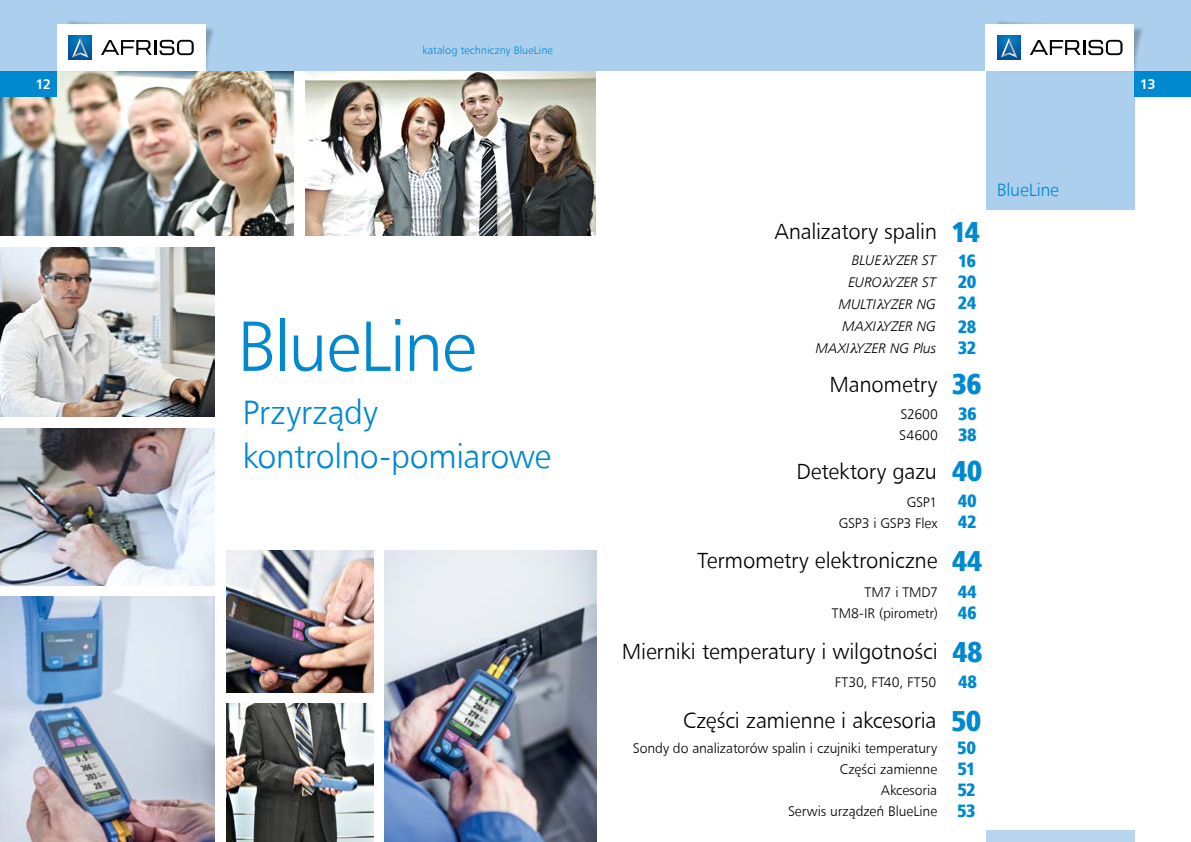
<style>
.page{position:relative;width:1191px;height:842px;background:#fff}
.page>*{position:absolute;margin:0;border:0;box-sizing:border-box;transform-origin:0 0}
.t1{font:71px "Humnst 777 Lt EU";letter-spacing:-.025em;color:#0089cf}
.t2{font:34px/44px "Humnst 777 Lt EU";letter-spacing:-.015em;color:#0089cf}
.t3{font:29px "Humnst 777 X Blk Cn EU";color:#0089cf}
.t4{font:22px "Humnst 777 Lt EU";letter-spacing:-.01em;color:#000}
.t5{font:18px/21px "Humnst 777 X Blk Cn EU";letter-spacing:-.035em;color:#0089cf}
.t6{font:18px "Humnst 777 Lt EU";letter-spacing:-.01em;color:#0089cf}
.t7{font:14px/21px "Humnst 777 Lt EU";letter-spacing:-.005em;color:#000;text-align:right}
.t8{font:italic 14px/22px "Humnst 777 Lt EU";letter-spacing:-.005em;color:#000;text-align:right}
.t9{font:700 14px "Humnst 777 EU";color:#fff}
.t10{font:11px "Humnst 777 Lt EU";letter-spacing:.005em;color:#0089cf}
.s1{font-family:"Humnst 777 X Blk Cn EU";font-size:29px;color:#0089cf}
.s2{font-family:"Humnst 777 X Blk Cn EU";font-size:18px;color:#0089cf}
</style>
<div class="page">
<img style="left:226px;top:704px;width:148px;height:138px">
<img style="left:385px;top:551px;width:211px;height:291px">
<img style="left:305px;top:71px;width:291px;height:165px">
<img style="left:0;top:247px;width:215px;height:170px">
<img style="left:0;top:428px;width:215px;height:157px">
<img style="left:0;top:597px;width:215px;height:245px">
<img style="left:226px;top:551px;width:148px;height:141px">
<img style="left:0;top:71px;width:294px;height:165px">
<div style="left:985px;top:71px;width:149px;height:139px;background:#adcfee"></div>
<div style="left:985px;top:831px;width:149px;height:11px;background:#b9d4ee"></div>
<div style="left:595px;top:0;width:596px;height:71px;background:#adcfee"></div>
<div style="left:994px;top:20px;width:150px;height:53px;background:#000;opacity:.25"></div>
<div style="left:1134px;top:71px;width:57px;height:25px;background:#0089cf"></div>
<div style="left:985px;top:24px;width:149px;height:47px;background:#fff"></div>
<svg style="left:997px;top:35px;width:126px;height:25px"></svg>
<div style="left:0;top:71px;width:57px;height:25px;background:#0089cf"></div>
<div style="left:0;top:0;width:595px;height:71px;background:#adcfee"></div>
<div style="left:66px;top:20px;width:150px;height:53px;background:#000;opacity:.25"></div>
<div style="left:57px;top:24px;width:148px;height:47px;background:#fff"></div>
<svg style="left:68px;top:35px;width:126px;height:25px"></svg>
<p class="t10" style="left:422px;top:43px;width:132px">katalog techniczny BlueLine</p>
<p class="t9" style="left:35px;top:75px;width:17px">12</p>
<p class="t9" style="left:1140px;top:75px;width:17px">13</p>
<h1 class="t1" style="left:237px;top:303px;width:240px">BlueLine</h1>
<h2 class="t2" style="left:242px;top:390px;width:310px">Przyrządy kontrolno-pomiarowe</h2>
<h3 class="t4" style="left:774px;top:218px;width:164px">Analizatory spalin</h3>
<h3 class="t3" style="left:951px;top:213px;width:30px">14</h3>
<p class="t5" style="left:957px;top:250px;width:20px;text-align:justify">16<br>20<br>24</p>
<p class="t5" style="left:957px;top:316px;width:20px">28<br>32</p>
<p class="t8" style="left:816px;top:249px;width:122px">BLUE YZER ST<br>EURO YZER ST<br>MULTI YZER NG<br>MAXI YZER NG<br>MAXI YZER NG Plus</p>
<h3 class="t4" style="left:829px;top:371px;width:154px">Manometry <span class="s1">36</span></h3>
<p class="t5" style="left:958px;top:403px;width:20px">36<br>38</p>
<h3 class="t4" style="left:796px;top:457px;width:187px">Detektory gazu <span class="s1">40</span></h3>
<p class="t5" style="left:957px;top:490px;width:20px">40<br>42</p>
<h3 class="t4" style="left:697px;top:547px;width:286px">Termometry elektroniczne <span class="s1">44</span></h3>
<p class="t5" style="left:958px;top:581px;width:21px">44<br>46</p>
<h3 class="t4" style="left:622px;top:638px;width:362px">Mierniki temperatury i wilgotności <span class="s1">48</span></h3>
<p class="t7" style="left:834px;top:672px;width:144px">FT30, FT40, FT50 <span class="s2">48</span></p>
<p class="t7" style="left:899px;top:404px;width:40px;text-align:left">S2600<br>S4600</p>
<p class="t7" style="left:838px;top:491px;width:100px">GSP1<br>GSP3 i GSP3 Flex</p>
<p class="t7" style="left:832px;top:581px;width:107px">TM7 i TMD7<br>TM8-IR (pirometr)</p>
<h3 class="t4" style="left:683px;top:707px;width:299px">Części zamienne i akcesoria <span class="s1">50</span></h3>
<p class="t5" style="left:957px;top:737px;width:20px;text-align:justify">50<br>51<br>52<br>53</p>
<p class="t7" style="left:632px;top:738px;width:306px">Sondy do analizatorów spalin i czujniki temperatury<br>Części zamienne<br>Akcesoria<br>Serwis urządzeń BlueLine</p>
<p class="t6" style="left:996px;top:178px;width:64px">BlueLine</p>
</div>
